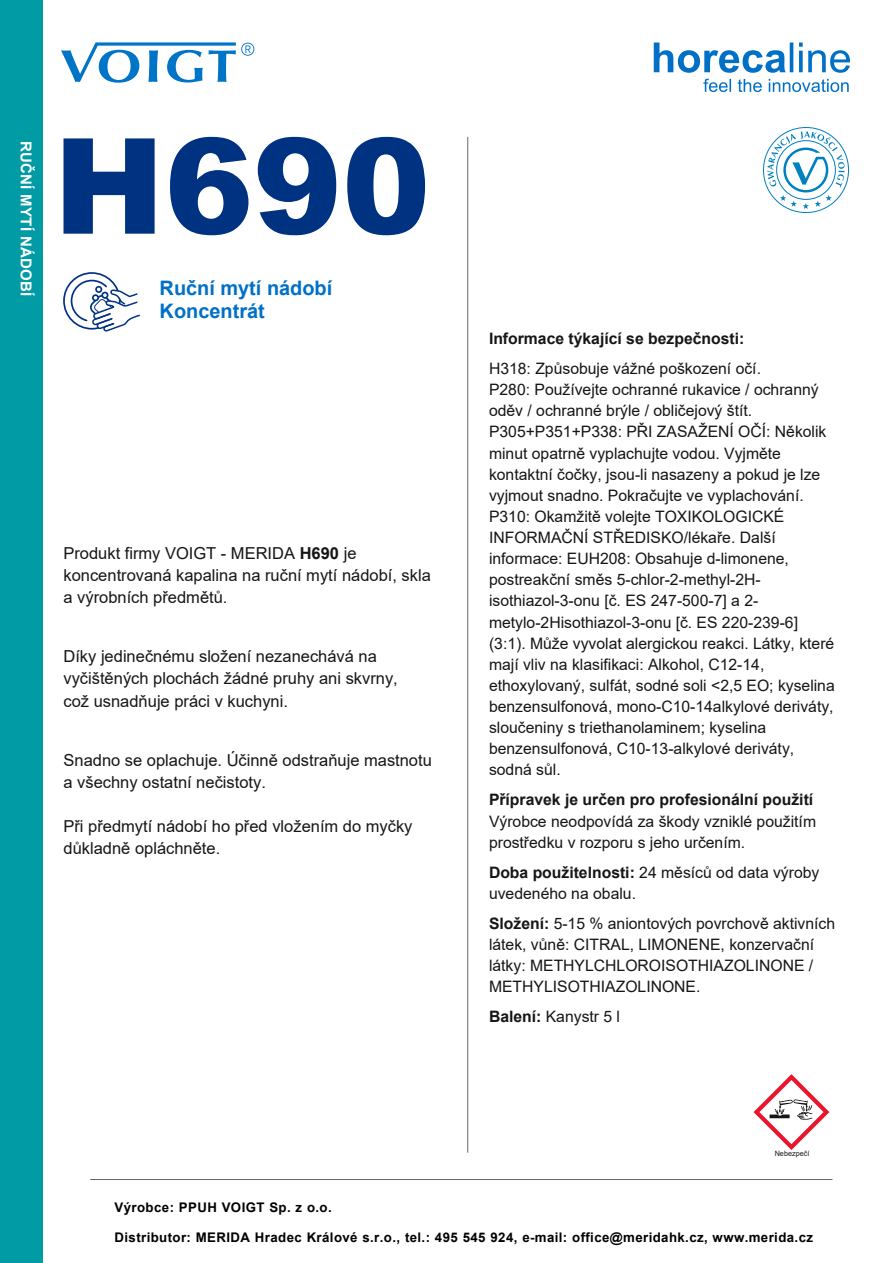
<style>
.page{position:relative;width:893px;height:1263px;background:#fff}
.page>*{position:absolute;margin:0;border:0;box-sizing:border-box;transform-origin:0 0}
.t1{font:900 132.9px "Arial";color:#003282}
.t2{font:700 19.95px/22.4px "Arial";color:#0070c7}
.t3{font:16.5px/22px "Arial";color:#151616}
.t4{font:15.75px/21.1px "Arial";color:#151616}
.t5{font:700 15.75px "Arial";color:#151616}
.t6{font:700 15px "Arial";letter-spacing:.02em;color:#fff}
.t7{font:700 13.2px "Arial";letter-spacing:.03em;color:#000}
.t8{font:7.35px "Arial";color:#151616}
.s1{font-weight:700}
</style>
<div class="page">
<div style="left:0;top:0;width:43px;height:1263px;background:#009ba4"></div>
<svg style="left:61px;top:42px;width:193px;height:41px"></svg>
<svg style="left:654px;top:43px;width:196px;height:30px"></svg>
<svg style="left:703px;top:79px;width:146px;height:13px"></svg>
<hr style="left:90px;top:1179px;width:742px;height:1px;background:#676767">
<hr style="left:467px;top:137px;width:1px;height:1016px;background:#676767">
<svg style="left:763px;top:127px;width:86px;height:86px"></svg>
<svg style="left:767px;top:131px;width:77px;height:78px"></svg>
<svg style="left:753px;top:1074px;width:76px;height:76px"></svg>
<div style="left:63px;top:272px;width:58px;height:58px;border:2px solid #003282;border-radius:50%"></div>
<svg style="left:70px;top:279px;width:70px;height:53px"></svg>
<p class="t6" style="left:34px;top:141px;width:157px;rotate:90deg">RUČNÍ MYTÍ NÁDOBÍ</p>
<h1 class="t1" style="left:54px;top:138px;width:378px">H690</h1>
<p class="t2" style="left:160px;top:278px;width:174px">Ruční mytí nádobí<br>Koncentrát</p>
<p class="t3" style="left:64px;top:543px;width:369px">Produkt firmy VOIGT - MERIDA <span class="s1">H690</span> je koncentrovaná kapalina na ruční mytí nádobí, skla a výrobních předmětů.</p>
<p class="t3" style="left:64px;top:646px;width:336px">Díky jedinečnému složení nezanechává na vyčištěných plochách žádné pruhy ani skvrny, což usnadňuje práci v kuchyni.</p>
<p class="t3" style="left:64px;top:750px;width:370px">Snadno se oplachuje. Účinně odstraňuje mastnotu a všechny ostatní nečistoty.</p>
<p class="t3" style="left:64px;top:816px;width:350px">Při předmytí nádobí ho před vložením do myčky důkladně opláchněte.</p>
<p class="t5" style="left:489px;top:331px;width:257px">Informace týkající se bezpečnosti:</p>
<p class="t4" style="left:489px;top:359px;width:347px">H318: Způsobuje vážné poškození očí.<br>P280: Používejte ochranné rukavice / ochranný oděv / ochranné brýle / obličejový štít.<br>P305+P351+P338: PŘI ZASAŽENÍ OČÍ: Několik minut opatrně vyplachujte vodou. Vyjměte kontaktní čočky, jsou-li nasazeny a pokud je lze vyjmout snadno. Pokračujte ve vyplachování.<br>P310: Okamžitě volejte TOXIKOLOGICKÉ INFORMAČNÍ STŘEDISKO/lékaře. Další informace: EUH208: Obsahuje d-limonene, postreakční směs 5-chlor-2-methyl-2H&shy;isothiazol-3-onu [č. ES 247-500-7] a 2- metylo-2Hisothiazol-3-onu [č. ES 220-239-6] (3:1). Může vyvolat alergickou reakci. Látky, které mají vliv na klasifikaci: Alkohol, C12-14, ethoxylovaný, sulfát, sodné soli &lt;2,5 EO; kyselina benzensulfonová, mono-C10-14alkylové deriváty, sloučeniny s triethanolaminem; kyselina benzensulfonová, C10-13-alkylové deriváty, sodná sůl.</p>
<p class="t5" style="left:489px;top:792px;width:326px">Přípravek je určen pro profesionální použití</p>
<p class="t4" style="left:489px;top:811px;width:329px">Výrobce neodpovídá za škody vzniklé použitím prostředku v rozporu s jeho určením.</p>
<p class="t4" style="left:489px;top:862px;width:332px"><span class="s1">Doba použitelnosti:</span> 24 měsíců od data výroby uvedeného na obalu.</p>
<p class="t4" style="left:489px;top:914px;width:348px"><span class="s1">Složení:</span> 5-15 % aniontových povrchově aktivních látek, vůně: CITRAL, LIMONENE, konzervační látky: METHYLCHLOROISOTHIAZOLINONE / METHYLISOTHIAZOLINONE.</p>
<p class="t4" style="left:489px;top:1007px;width:133px"><span class="s1">Balení:</span> Kanystr 5 l</p>
<p class="t8" style="left:775px;top:1150px;width:36px">Nebezpečí</p>
<p class="t7" style="left:115px;top:1201px;width:219px">Výrobce: PPUH VOIGT Sp. z o.o.</p>
<p class="t7" style="left:115px;top:1230px;width:700px">Distributor: MERIDA Hradec Králové s.r.o., tel.: 495 545 924, e-mail: office@meridahk.cz, www.merida.cz</p>
</div>
